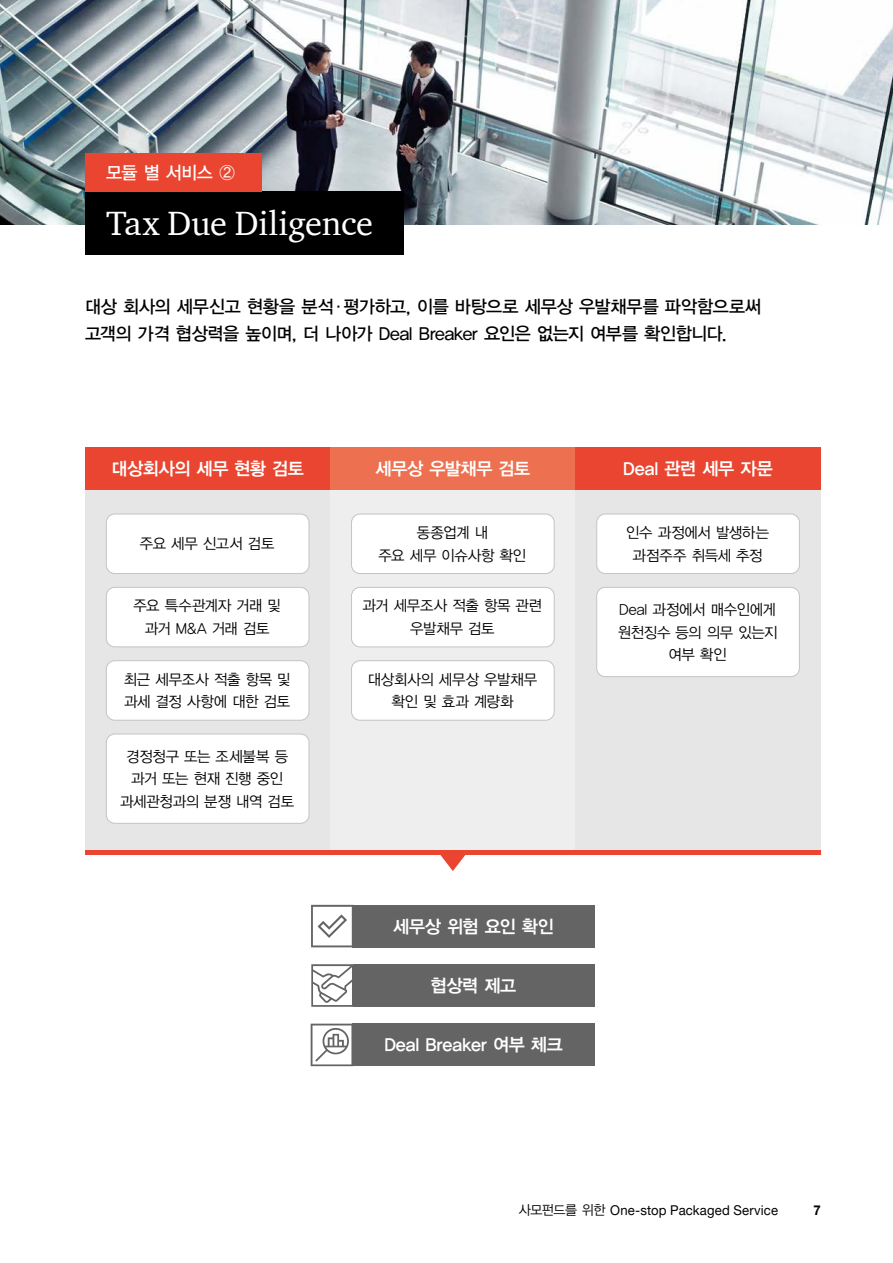
<style>
.page{position:relative;width:893px;height:1263px;background:#fff}
.page>*{position:absolute;margin:0;border:0;box-sizing:border-box;transform-origin:0 0}
.t1{font:34.5px "ITC Charter Com";letter-spacing:-.005em;color:#fff}
.t2{font:18px/27px "YDVYGO33";letter-spacing:-.015em;color:#000}
.t3{font:18px "YDVYGO34";letter-spacing:-.015em;color:#fff}
.t4{font:18px "YDVYGO33";color:#fff}
.t5{font:15px/22.5px "YDVYGO32";letter-spacing:-.015em;color:#000;text-align:center}
.t6{font:15px/22.5px "YDVYGO32";letter-spacing:-.04em;color:#000;text-align:center}
.t7{font:13.5px "Helvetica Neue LT Pro";letter-spacing:.01em;color:#000}
.t8{font:700 13.5px "Helvetica Neue LT Pro";color:#000}
.s1{font-family:"YDVYGO32"}
</style>
<div class="page">
<img style="left:0;top:0;width:893px;height:224px">
<div style="left:85px;top:191px;width:319px;height:64px;background:#000"></div>
<div style="left:85px;top:490px;width:245px;height:362px;background:#e6e6e6"></div>
<div style="left:330px;top:490px;width:245px;height:362px;background:#eee"></div>
<div style="left:575px;top:490px;width:246px;height:362px;background:#e6e6e6"></div>
<hr style="left:85px;top:850px;width:736px;height:4px;background:#e94530">
<svg style="left:438px;top:854px;width:30px;height:17px"></svg>
<div style="left:85px;top:447px;width:245px;height:43px;background:#e94530"></div>
<div style="left:330px;top:447px;width:245px;height:43px;background:#ed7050"></div>
<div style="left:575px;top:447px;width:246px;height:43px;background:#e94530"></div>
<div style="left:106px;top:514px;width:203px;height:59px;background:#fff;border-radius:9px"></div>
<div style="left:106px;top:514px;width:203px;height:60px;border:1px solid #c3c4c4;border-radius:9px"></div>
<div style="left:106px;top:587px;width:203px;height:60px;background:#fff;border-radius:9px"></div>
<div style="left:106px;top:587px;width:203px;height:60px;border:1px solid #c3c4c4;border-radius:9px"></div>
<div style="left:351px;top:514px;width:203px;height:59px;background:#fff;border-radius:9px"></div>
<div style="left:351px;top:514px;width:204px;height:60px;border:1px solid #c3c4c4;border-radius:9px"></div>
<div style="left:106px;top:661px;width:203px;height:59px;background:#fff;border-radius:9px"></div>
<div style="left:106px;top:660px;width:203px;height:61px;border:1px solid #c3c4c4;border-radius:9px"></div>
<div style="left:597px;top:514px;width:202px;height:59px;background:#fff;border-radius:9px"></div>
<div style="left:596px;top:514px;width:204px;height:60px;border:1px solid #c3c4c4;border-radius:9px"></div>
<div style="left:351px;top:587px;width:203px;height:60px;background:#fff;border-radius:9px"></div>
<div style="left:351px;top:587px;width:204px;height:60px;border:1px solid #c3c4c4;border-radius:9px"></div>
<div style="left:351px;top:661px;width:203px;height:59px;background:#fff;border-radius:9px"></div>
<div style="left:351px;top:660px;width:204px;height:61px;border:1px solid #c3c4c4;border-radius:9px"></div>
<div style="left:106px;top:734px;width:203px;height:89px;background:#fff;border-radius:9px"></div>
<div style="left:106px;top:734px;width:203px;height:90px;border:1px solid #c3c4c4;border-radius:9px"></div>
<div style="left:597px;top:587px;width:202px;height:90px;background:#fff;border-radius:9px"></div>
<div style="left:596px;top:587px;width:204px;height:90px;border:1px solid #c3c4c4;border-radius:9px"></div>
<div style="left:353px;top:964px;width:241px;height:43px;background:#656464"></div>
<svg style="left:311px;top:964px;width:42px;height:43px"></svg>
<div style="left:352px;top:905px;width:243px;height:42px;background:#656464"></div>
<svg style="left:311px;top:905px;width:41px;height:42px"></svg>
<div style="left:352px;top:1024px;width:243px;height:42px;background:#656464"></div>
<svg style="left:311px;top:1024px;width:41px;height:42px"></svg>
<div style="left:85px;top:153px;width:176px;height:38px;background:#e94530"></div>
<p class="t4" style="left:106px;top:160px;width:130px">모듈 별 서비스 ②</p>
<h1 class="t1" style="left:106px;top:202px;width:268px">Tax Due Diligence</h1>
<p class="t2" style="left:85px;top:292px;width:678px">대상 회사의 세무신고 현황을 분석·평가하고, 이를 바탕으로 세무상 우발채무를 파악함으로써 고객의 가격 협상력을 높이며, 더 나아가 Deal Breaker 요인은 없는지 여부를 확인합니다.</p>
<p class="t3" style="left:112px;top:456px;width:194px">대상회사의 세무 현황 검토</p>
<p class="t3" style="left:375px;top:456px;width:156px">세무상 우발채무 검토</p>
<p class="t3" style="left:623px;top:456px;width:151px">Deal 관련 세무 자문</p>
<p class="t5" style="left:140px;top:531px;width:136px">주요 세무 신고서 검토</p>
<p class="t6" style="left:133px;top:594px;width:149px">주요 특수관계자 거래 및 과거 M&amp;A 거래 검토</p>
<p class="t5" style="left:124px;top:667px;width:168px;text-align:left">최근 세무조사 적출 항목 및 과세 결정 사항에 대한 검토</p>
<p class="t5" style="left:120px;top:744px;width:175px">경정청구 또는 조세불복 등 과거 또는 현재 진행 중인 과세관청과의 분쟁 내역 검토</p>
<p class="t5" style="left:378px;top:520px;width:149px">동종업계 내<br>주요 세무 이슈사항 확인</p>
<p class="t5" style="left:363px;top:594px;width:181px">과거 세무조사 적출 항목 관련 우발채무 검토</p>
<p class="t5" style="left:368px;top:667px;width:171px">대상회사의 세무상 우발채무 확인 및 효과 계량화</p>
<p class="t5" style="left:626px;top:520px;width:144px">인수 과정에서 발생하는 과점주주 취득세 추정</p>
<p class="t5" style="left:618px;top:597px;width:161px">Deal 과정에서 매수인에게 원천징수 등의 의무 있는지 여부 확인</p>
<p class="t3" style="left:393px;top:914px;width:162px">세무상 위험 요인 확인</p>
<p class="t3" style="left:431px;top:973px;width:87px">협상력 제고</p>
<p class="t3" style="left:384px;top:1033px;width:180px">Deal Breaker 여부 체크</p>
<p class="t7" style="left:519px;top:1201px;width:261px"><span class="s1">사모펀드를 위한</span> One-stop Packaged Service</p>
<p class="t8" style="left:813px;top:1201px;width:9px">7</p>
</div>
